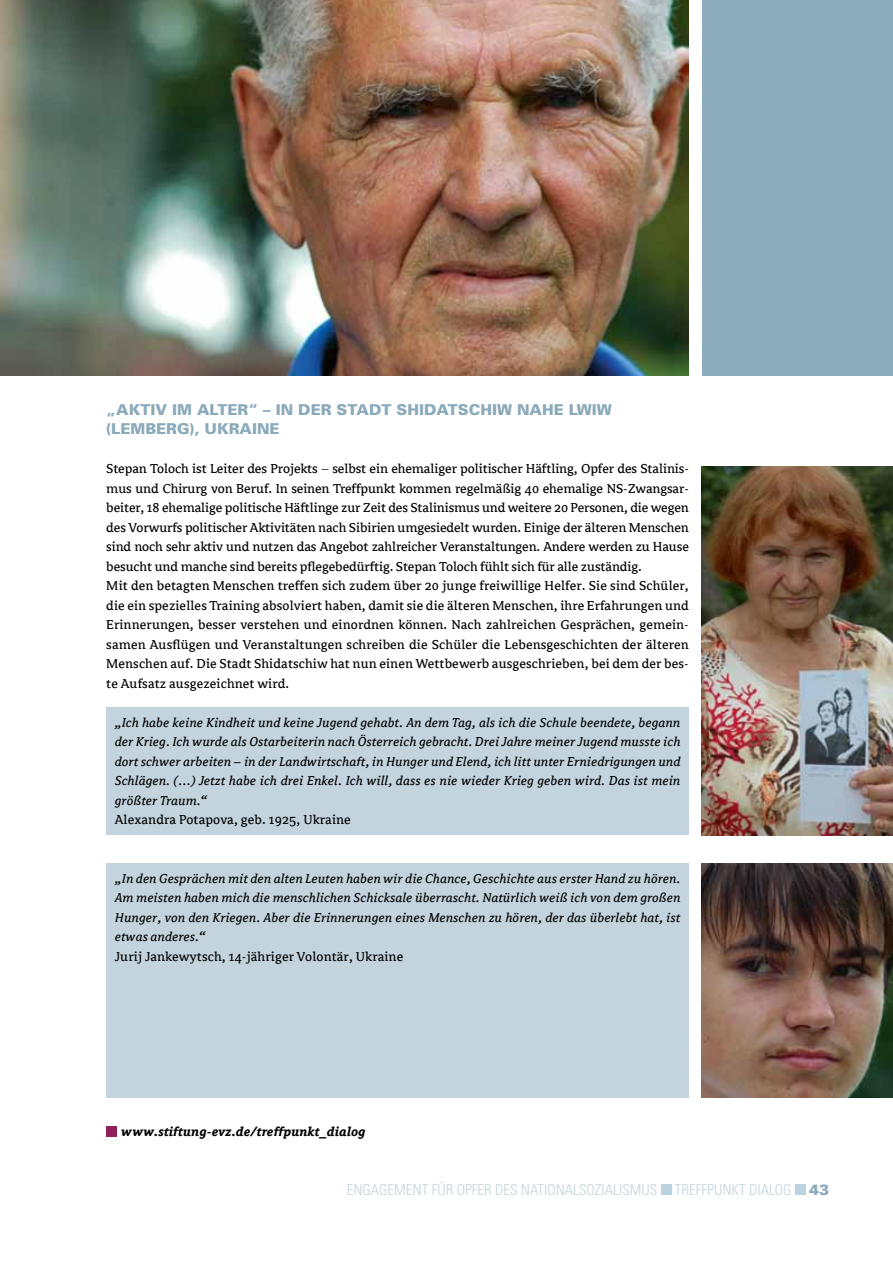
<style>
.page{position:relative;width:893px;height:1263px;background:#fff}
.page>*{position:absolute;margin:0;border:0;box-sizing:border-box;transform-origin:0 0}
.t1{font:900 15px/19.5px "Univers";color:#8baaba}
.t2{font:300 condensed 15px "Univers";color:#c3d4de}
.t3{font:14.25px/19.5px "Avance";color:#000}
.t4{font:italic 14.25px/19.5px "Avance";letter-spacing:.01em;color:#000;text-align:justify}
.t5{font:italic 700 14.25px "Avance";letter-spacing:.01em;color:#000}
.s1{font-weight:900;font-stretch:normal;color:#8baaba}
</style>
<div class="page">
<div style="left:661px;top:1184px;width:11px;height:11px;background:#bbd2e0"></div>
<div style="left:795px;top:1184px;width:11px;height:11px;background:#bbd2e0"></div>
<div style="left:702px;top:0;width:191px;height:376px;background:#8baaba"></div>
<div style="left:106px;top:707px;width:583px;height:127px;background:#c3d4de"></div>
<img style="left:0;top:0;width:689px;height:376px">
<div style="left:106px;top:1126px;width:10px;height:10px;background:#8f225b"></div>
<div style="left:106px;top:863px;width:583px;height:234px;background:#c3d4de"></div>
<img style="left:702px;top:466px;width:191px;height:369px">
<img style="left:702px;top:864px;width:191px;height:233px">
<p class="t1" style="left:106px;top:399px;width:507px">„AKTIV IM ALTER“ – IN D ER STADT SHIDATSCHIW NAHE LWIW (LEMBERG), UKRAINE</p>
<p class="t3" style="left:106px;top:459px;width:584px">Stepan Toloch ist Leiter des Projekts – selbst ein ehemaliger politischer Häftling, Opfer des Stalinis&shy;mus und Chirurg von Beruf. In seinen Treffpunkt kommen regelmäßig 40 ehemalige NS-Zwangsar&shy;beiter, 18 ehemalige politische Häftlinge zur Zeit des Stalinismus und weitere 20 Personen, die wegen des Vorwurfs politischer Aktivitäten nach Sibirien umgesiedelt wurden. Einige der älteren Menschen sind noch sehr aktiv und nutzen das Angebot zahlreicher Veranstaltungen. Andere werden zu Hause besucht und manche sind bereits pflegebedürftig. Stepan Toloch fühlt sich für alle zuständig.<br>Mit den betagten Menschen treffen sich zudem über 20 junge freiwillige Helfer. Sie sind Schüler, die ein spezielles Training absolviert haben, damit sie die älteren Menschen, ihre Erfahrungen und Erinnerungen, besser verstehen und einordnen können. Nach zahlreichen Gesprächen, gemein&shy;samen Ausflügen und Veranstaltungen schreiben die Schüler die Lebensgeschichten der älteren Menschen auf. Die Stadt Shidatschiw hat nun einen Wettbewerb ausgeschrieben, bei dem der bes&shy;te Aufsatz ausgezeichnet wird.</p>
<p class="t4" style="left:115px;top:713px;width:567px">„Ich habe keine Kindheit und keine Jugend gehabt. An dem Tag, als ich die Schule beendete, begann der Krieg. Ich wurde als Ostarbeiterin nach Österreich gebracht. Drei Jahre meiner Jugend musste ich dort schwer arbeiten – in der Landwirtschaft, in Hunger und Elend, ich litt unter Erniedrigungen und Schlägen. (…) Jetzt habe ich drei Enkel. Ich will, dass es nie wieder Krieg geben wird. Das ist mein größter Traum.“</p>
<p class="t3" style="left:115px;top:810px;width:237px">Alexandra Potapova, geb. 1925, Ukraine</p>
<p class="t4" style="left:115px;top:869px;width:567px">„In den Gesprächen mit den alten Leuten haben wir die Chance, Geschichte aus erster Hand zu hören.<br>Am meisten haben mich die menschlichen Schicksale überrascht. Natürlich weiß ich von dem großen Hunger, von den Kriegen. Aber die Erinnerungen eines Menschen zu hören, der das überlebt hat, ist etwas anderes.“</p>
<p class="t3" style="left:115px;top:947px;width:290px">Jurij Jankewytsch, 14-jähriger Volontär, Ukraine</p>
<p class="t5" style="left:121px;top:1124px;width:246px">www.stiftung-evz.de/treffpunkt_dialog</p>
<p class="t2" style="left:347px;top:1181px;width:484px">ENGAGEMENT FÜR OPFER DES NATIONALSOZIALI SMUS TREFFPUNKT DIALOG <span class="s1">43</span></p>
</div>
